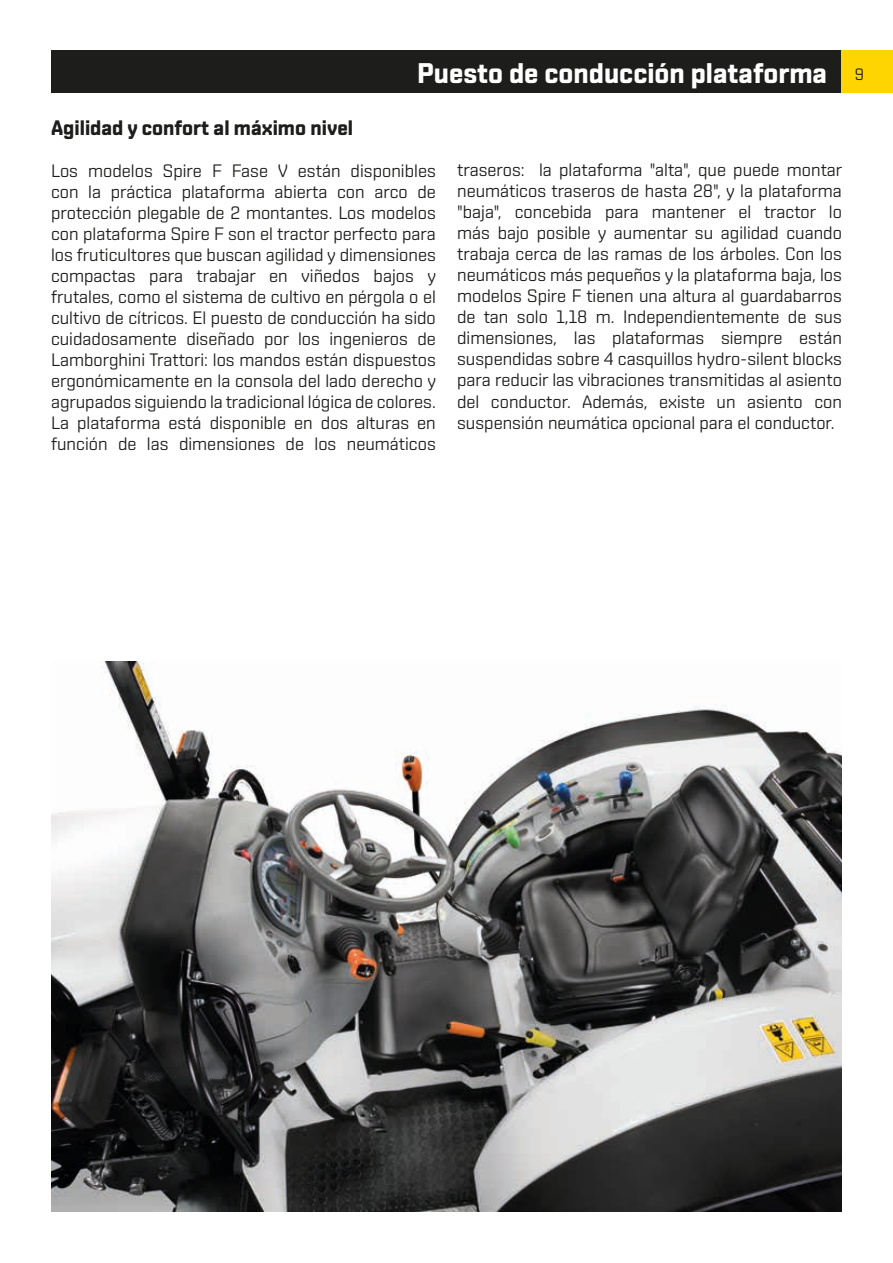
<style>
.page{position:relative;width:893px;height:1263px;background:#fff}
.page>*{position:absolute;margin:0;border:0;box-sizing:border-box;transform-origin:0 0}
.t1{font:700 28.5px "Shentox W04";color:#fff}
.t2{font:700 21px "Shentox W04";color:#1d1d1b}
.t3{font:18px/21px "Shentox W04";color:#1d1d1b;text-align:justify}
.s1{font-weight:400;font-size:16.5px;color:#1d1d1b}
</style>
<div class="page">
<div style="left:51px;top:50px;width:791px;height:43px;background:#1d1d1b"></div>
<div style="left:842px;top:50px;width:51px;height:43px;background:#ffd500"></div>
<img style="left:51px;top:661px;width:791px;height:551px">
<h1 class="t1" style="left:417px;top:56px;width:448px">Puesto de conducción plataforma <span class="s1">9</span></h1>
<p class="t2" style="left:51px;top:115px;width:304px">Agilidad y confort al máximo nivel</p>
<p class="t3" style="left:51px;top:159px;width:387px">Los modelos Spire F Fase V están disponibles con la práctica plataforma abierta con arco de protección plegable de 2 montantes. Los modelos con plataforma Spire F son el tractor perfecto para los fruticultores que buscan agilidad y dimensiones compactas para trabajar en viñedos bajos y frutales, como el sistema de cultivo en pérgola o el cultivo de cítricos. El puesto de conducción ha sido cuidadosamente diseñado por los ingenieros de Lamborghini Trattori: los mandos están dispuestos ergonómicamente en la consola del lado derecho y agrupados siguiendo la tradicional lógica de colores.<br>La plataforma está disponible en dos alturas en función de las dimensiones de los neumáticos</p>
<p class="t3" style="left:457px;top:159px;width:387px">traseros: la plataforma "alta", que puede montar neumáticos traseros de hasta 28", y la plataforma "baja", concebida para mantener el tractor lo más bajo posible y aumentar su agilidad cuando trabaja cerca de las ramas de los árboles. Con los neumáticos más pequeños y la plataforma baja, los modelos Spire F tienen una altura al guardabarros de tan solo 1,18 m. Independientemente de sus dimensiones, las plataformas siempre están suspendidas sobre 4 casquillos hydro-silent blocks para reducir las vibraciones transmitidas al asiento del conductor. Además, existe un asiento con suspensión neumática opcional para el conductor.</p>
</div>
